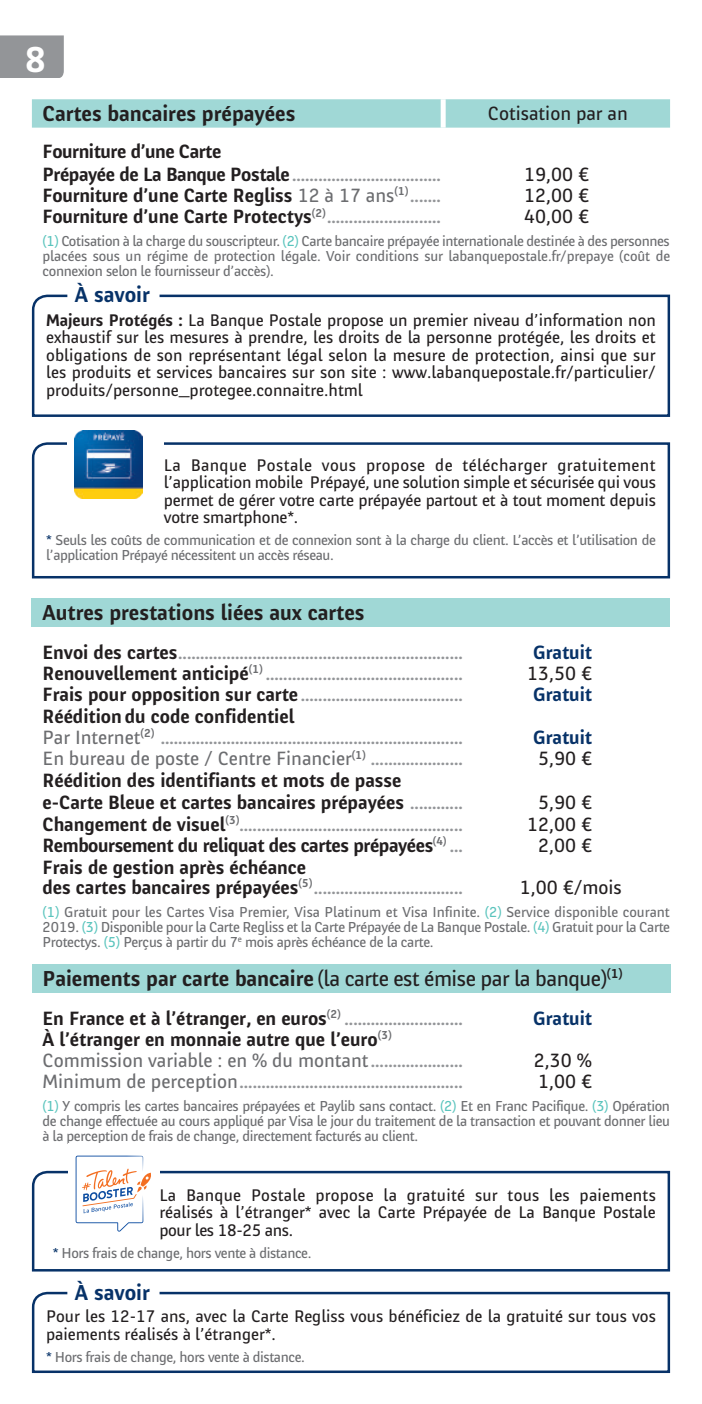
<style>
.page{position:relative;width:702px;height:1404px;background:#fff}
.page>*{position:absolute;margin:0;border:0;box-sizing:border-box;transform-origin:0 0}
.t1{font:700 37.5px "LBP";color:#fff}
.t2{font:22.5px "LBP";letter-spacing:-.02em;color:#231f20}
.t3{font:700 22.5px "LBP";color:#231f20}
.t4{font:700 22.5px "LBP";color:#073268}
.t5{font:700 20px/22.5px "LBP";color:#231f20}
.t6{font:20px "LBP";color:#231f20}
.t7{font:700 20px "LBP";letter-spacing:-.02em;color:#231f20}
.t8{font:20px "LBP";color:#6c6d70}
.t9{font:700 20px "LBP";color:#073268}
.t10{font:17.5px/17.5px "LBP";color:#231f20;text-align:justify}
.t11{font:700 17.5px "LBP";color:#939598}
.t12{font:15px/15px "LBP";letter-spacing:-.025em;color:#6c6d70;text-align:justify}
.s1{font-size:20px;color:#231f20}
.s2{font-weight:400;color:#6c6d70}
.s3{font-size:17.5px;color:#939598}
.s4{color:#5ac4bd}
.s5{font-weight:700}
.s6{color:#073268}
.s7{font-weight:400;font-size:20px;color:#6c6d70}
.s8{font-weight:700;font-size:17.5px;color:#939598}
</style>
<div class="page">
<svg style="left:31px;top:1291px;width:640px;height:82px"></svg>
<div style="left:67px;top:1276px;width:92px;height:28px;background:#fff"></div>
<svg style="left:31px;top:294px;width:640px;height:123px"></svg>
<div style="left:67px;top:279px;width:92px;height:28px;background:#fff"></div>
<svg style="left:31px;top:442px;width:640px;height:137px"></svg>
<div style="left:67px;top:417px;width:97px;height:39px;background:#fff"></div>
<svg style="left:32px;top:99px;width:638px;height:29px;background:#a2d8d6"></svg>
<div style="left:440px;top:99px;width:5px;height:29px;background:#fff"></div>
<div style="left:32px;top:598px;width:638px;height:28px;background:#a0d8d6"></div>
<div style="left:32px;top:964px;width:638px;height:28px;background:#a0d8d6"></div>
<svg style="left:31px;top:1170px;width:640px;height:102px"></svg>
<div style="left:68px;top:1143px;width:91px;height:95px;background:#fff"></div>
<svg style="left:76px;top:1155px;width:75px;height:76px"></svg>
<img style="left:74px;top:430px;width:68px;height:68px">
<div style="left:0;top:35px;width:64px;height:43px;background:#939598"></div>
<h1 class="t1" style="left:25px;top:39px;width:22px">8</h1>
<h2 class="t3" style="left:43px;top:101px;width:254px">Cartes bancaires prépayées</h2>
<h3 class="t6" style="left:488px;top:102px;width:141px">Cotisation par an</h3>
<h3 class="t7" style="left:43px;top:141px;width:180px">Fourniture d’une Carte</h3>
<p class="t11" style="left:43px;top:166px;width:400px"><span class="s1">Prépayée de La Banque Postale</span>..................................</p>
<h3 class="t6" style="left:524px;top:163px;width:66px">19,00 €</h3>
<h3 class="t5" style="left:43px;top:184px;width:400px">Fourniture d’une Carte Regliss <span class="s2">12 à 17 ans</span><sup>(1)</sup><span class="s3">.......</span></h3>
<h3 class="t6" style="left:524px;top:185px;width:66px">12,00 €</h3>
<h3 class="t5" style="left:43px;top:206px;width:400px">Fourniture d’une Carte Protectys<sup>(2)</sup><span class="s3">..........................</span></h3>
<h3 class="t6" style="left:524px;top:206px;width:66px">40,00 €</h3>
<p class="t12" style="left:43px;top:234px;width:629px"><span class="s4">(1)</span> Cotisation à la charge du souscripteur. <span class="s4">(2)</span> Carte bancaire prépayée internationale destinée à des personnes placées sous un régime de protection légale. Voir conditions sur labanquepostale.fr/prepaye (coût de connexion selon le fournisseur d’accès).</p>
<h2 class="t4" style="left:75px;top:283px;width:76px">À savoir</h2>
<p class="t10" style="left:46px;top:311px;width:611px"><span class="s5">Majeurs Protégés :</span> La Banque Postale propose un premier niveau d’information non exhaustif sur les mesures à prendre, les droits de la personne protégée, les droits et obligations de son représentant légal selon la mesure de protection, ainsi que sur les produits et services bancaires sur son site : www.labanquepostale.fr/particulier/ produits/personne_protegee.connaitre.html</p>
<p class="t10" style="left:164px;top:456px;width:493px">La Banque Postale vous propose de télécharger gratuitement l’application mobile Prépayé, une solution simple et sécurisée qui vous permet de gérer votre carte prépayée partout et à tout moment depuis votre smartphone*.</p>
<p class="t12" style="left:46px;top:533px;width:611px"><span class="s6">*</span> Seuls les coûts de communication et de connexion sont à la charge du client. L’accès et l’utilisation de l’application Prépayé nécessitent un accès réseau.</p>
<h2 class="t3" style="left:43px;top:600px;width:323px">Autres prestations liées aux cartes</h2>
<p class="t11" style="left:43px;top:643px;width:422px"><span class="s1">Envoi des cartes</span>.................................................................</p>
<h3 class="t9" style="left:533px;top:641px;width:61px">Gratuit</h3>
<p class="t11" style="left:43px;top:664px;width:422px"><span class="s1">Renouvellement anticipé</span><sup>(1)</sup> .............................................</p>
<h3 class="t6" style="left:527px;top:662px;width:66px">13,50 €</h3>
<p class="t11" style="left:43px;top:686px;width:422px"><span class="s1">Frais pour opposition sur carte</span> .....................................</p>
<h3 class="t9" style="left:533px;top:684px;width:61px">Gratuit</h3>
<h3 class="t5" style="left:43px;top:705px;width:253px">Réédition du code confidentiel</h3>
<p class="t11" style="left:43px;top:728px;width:422px"><span class="s7">Par Internet</span><sup>(2)</sup> .....................................................................</p>
<h3 class="t9" style="left:533px;top:726px;width:61px">Gratuit</h3>
<h3 class="t8" style="left:43px;top:747px;width:422px">En bureau de poste / Centre Financier<sup>(1)</sup> <span class="s8">.....................</span></h3>
<h3 class="t6" style="left:538px;top:747px;width:55px">5,90 €</h3>
<h3 class="t5" style="left:43px;top:769px;width:422px">Réédition des identifiants et mots de passe e-Carte Bleue et cartes bancaires prépayées <span class="s3">............</span></h3>
<h3 class="t6" style="left:538px;top:792px;width:55px">5,90 €</h3>
<p class="t11" style="left:43px;top:815px;width:421px"><span class="s1">Changement de visuel</span><sup>(3)</sup>...................................................</p>
<h3 class="t6" style="left:527px;top:813px;width:66px">12,00 €</h3>
<h3 class="t7" style="left:43px;top:834px;width:422px">Remboursement du reliquat des cartes prépayées<sup>(4)</sup> <span class="s3">...</span></h3>
<h3 class="t6" style="left:538px;top:834px;width:55px">2,00 €</h3>
<h3 class="t5" style="left:43px;top:856px;width:265px">Frais de gestion après échéance</h3>
<p class="t11" style="left:43px;top:878px;width:422px"><span class="s1">des cartes bancaires prépayées</span><sup>(5)</sup>..................................</p>
<h3 class="t6" style="left:520px;top:876px;width:103px">1,00 €/mois</h3>
<p class="t12" style="left:43px;top:904px;width:629px"><span class="s4">(1)</span> Gratuit pour les Cartes Visa Premier, Visa Platinum et Visa Infinite. <span class="s4">(2)</span> Service disponible courant 2019. <span class="s4">(3)</span> Disponible pour la Carte Regliss et la Carte Prépayée de La Banque Postale. <span class="s4">(4)</span> Gratuit pour la Carte Protectys. <span class="s4">(5)</span> Perçus à partir du 7<sup>e</sup> mois après échéance de la carte.</p>
<h2 class="t2" style="left:43px;top:966px;width:581px"><span class="s5">Paiements par carte bancaire</span> (la carte est émise par la banque)<sup>(1)</sup></h2>
<h3 class="t5" style="left:43px;top:1006px;width:422px">En France et à l’étranger, en euros<sup>(2)</sup> <span class="s3">...........................</span></h3>
<h3 class="t9" style="left:533px;top:1007px;width:61px">Gratuit</h3>
<h3 class="t5" style="left:43px;top:1028px;width:422px;line-height:21.2px">À l’étranger en monnaie autre que l’euro<sup>(3)<br></sup><span class="s2">Commission variable : en % du montant</span><span class="s3">.....................</span></h3>
<h3 class="t6" style="left:534px;top:1049px;width:60px">2,30 %</h3>
<p class="t11" style="left:43px;top:1073px;width:422px"><span class="s7">Minimum de perception</span>...................................................</p>
<h3 class="t6" style="left:538px;top:1070px;width:55px">1,00 €</h3>
<p class="t12" style="left:43px;top:1098px;width:629px"><span class="s4">(1)</span> Y compris les cartes bancaires prépayées et Paylib sans contact. <span class="s4">(2)</span> Et en Franc Pacifique. <span class="s4">(3)</span> Opération de change effectuée au cours appliqué par Visa le jour du traitement de la transaction et pouvant donner lieu à la perception de frais de change, directement facturés au client.</p>
<p class="t10" style="left:159px;top:1186px;width:498px">La Banque Postale propose la gratuité sur tous les paiements réalisés à l’étranger* avec la Carte Prépayée de La Banque Postale pour les 18-25 ans.</p>
<p class="t12" style="left:53px;top:1245px;width:260px"><span class="s6">*</span> Hors frais de change, hors vente à distance.</p>
<h2 class="t4" style="left:75px;top:1279px;width:76px">À savoir</h2>
<p class="t10" style="left:46px;top:1307px;width:611px">Pour les 12-17 ans, avec la Carte Regliss vous bénéficiez de la gratuité sur tous vos paiements réalisés à l’étranger*.</p>
<p class="t12" style="left:46px;top:1349px;width:260px"><span class="s6">*</span> Hors frais de change, hors vente à distance.</p>
</div>
